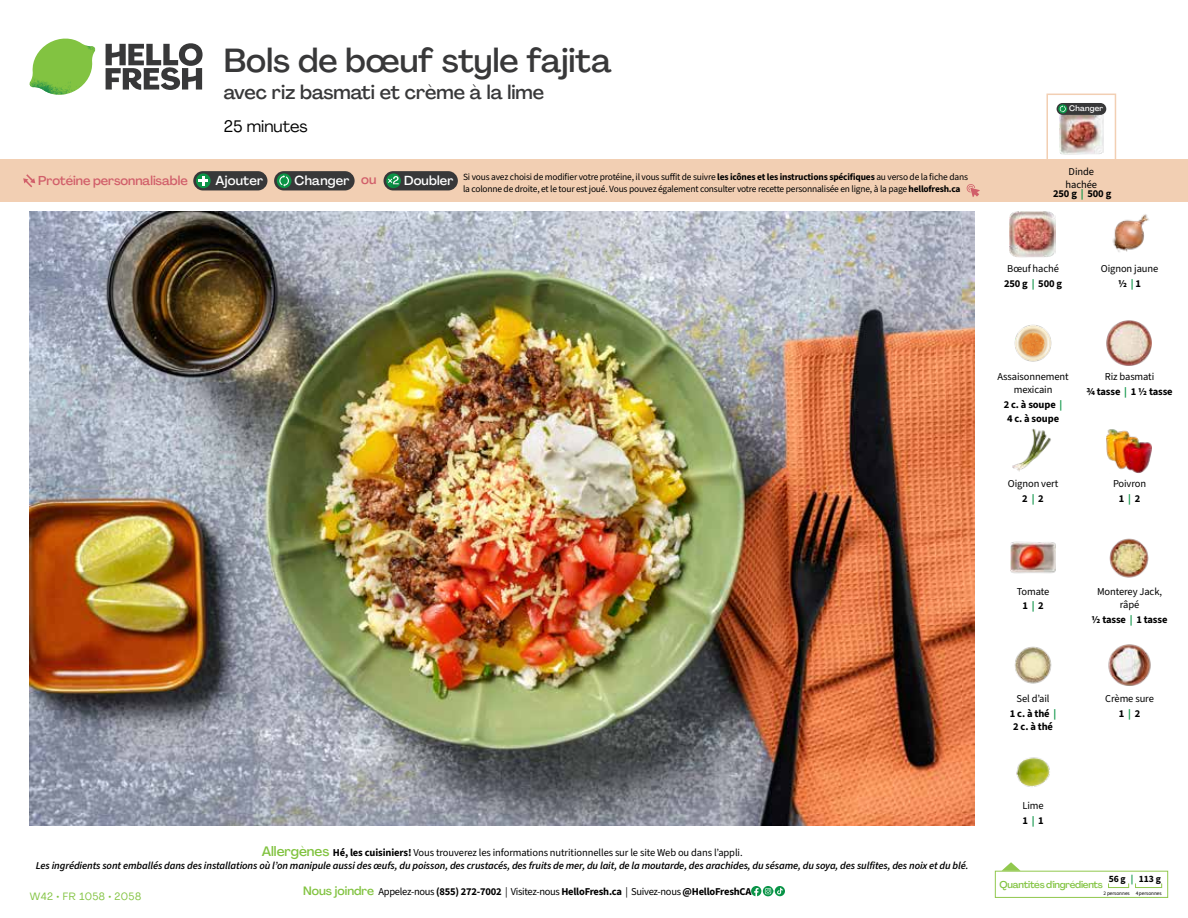
<style>
.page{position:relative;width:1188px;height:918px;background:#fff}
.page>*{position:absolute;margin:0;border:0;box-sizing:border-box;transform-origin:0 0}
.t1{font:500 33px "Agrandir";color:#383839}
.t2{font:500 19.5px "Agrandir";color:#383839}
.t3{font:16.5px "Agrandir";color:#000}
.t4{font:500 12.9px "Agrandir";letter-spacing:.015em;color:#fff}
.t5{font:500 12.75px "Agrandir";letter-spacing:-.005em;color:#d15f6a}
.t6{font:italic 600 10.5px/13.5px "Source Sans 3";letter-spacing:-.01em;color:#000;text-align:center}
.t7{font:700 10.5px/13.5px "Source Sans 3";letter-spacing:-.02em;color:#000;text-align:center}
.t8{font:10.5px/14.9px "Source Sans 3";letter-spacing:-.01em;color:#000;text-align:center}
.t9{font:10.5px "Agrandir";letter-spacing:.05em;color:#82c341}
.t10{font:500 9.75px "Agrandir";letter-spacing:-.025em;color:#82c341}
.t11{font:700 9.6px "Source Sans 3";color:#000}
.t12{font:9.45px/12px "Source Sans 3";letter-spacing:-.02em;color:#000}
.t13{font:500 7.95px "Agrandir";letter-spacing:.02em;color:#fff}
.t14{font:5.25px "Source Sans 3";letter-spacing:-.01em;color:#000}
.s1{color:#d15f6a}
.s2{color:#0b9446}
.s3{font-weight:700}
.s4{font-weight:700;color:#0b9446}
.s5{font-weight:400}
.s6{font-family:"Agrandir";font-weight:500;font-style:normal;font-size:13.5px;color:#82c341}
.s7{font-weight:700;font-style:normal}
.s8{font-weight:400;font-style:normal}
.s9{font-family:"Agrandir";font-weight:500;font-size:12px;color:#82c341}
</style>
<div class="page">
<svg style="left:106px;top:43px;width:97px;height:47px"></svg>
<svg style="left:34px;top:39px;width:59px;height:38px"></svg>
<img style="left:65px;top:39px;width:30px;height:25px">
<img style="left:33px;top:60px;width:56px;height:10px">
<img style="left:29px;top:64px;width:58px;height:31px">
<img style="left:64px;top:70px;width:25px;height:24px">
<img style="left:30px;top:211px;width:945px;height:615px">
<svg style="left:775px;top:886px;width:10px;height:10px"></svg>
<svg style="left:751px;top:886px;width:32px;height:10px"></svg>
<svg style="left:1002px;top:862px;width:19px;height:9px"></svg>
<div style="left:995px;top:871px;width:173px;height:27px;border:1px solid #91c84e"></div>
<div style="left:1108px;top:883px;width:21px;height:5px;border:1px solid #91c84e"></div>
<div style="left:1135px;top:883px;width:27px;height:5px;border:1px solid #91c84e"></div>
<img style="left:1014px;top:324px;width:38px;height:38px">
<img style="left:1106px;top:321px;width:46px;height:45px">
<img style="left:1012px;top:428px;width:39px;height:44px">
<img style="left:1106px;top:429px;width:46px;height:44px">
<img style="left:1011px;top:541px;width:45px;height:33px">
<img style="left:1109px;top:538px;width:40px;height:40px">
<img style="left:1014px;top:646px;width:38px;height:38px">
<img style="left:1016px;top:757px;width:34px;height:30px">
<img style="left:1112px;top:214px;width:37px;height:38px">
<img style="left:1010px;top:212px;width:45px;height:45px">
<img style="left:1108px;top:644px;width:43px;height:42px">
<div style="left:0;top:160px;width:1188px;height:42px;background:#f2cfb3"></div>
<svg style="left:23px;top:174px;width:12px;height:13px"></svg>
<div style="left:384px;top:171px;width:74px;height:19px;background:#383839;border-radius:10px"></div>
<svg style="left:386px;top:173px;width:15px;height:15px"></svg>
<div style="left:389px;top:180px;width:11px;height:11px;background:#000;opacity:.35"></div>
<svg style="left:387px;top:176px;width:12px;height:8px"></svg>
<div style="left:274px;top:171px;width:81px;height:19px;background:#383839;border-radius:10px"></div>
<svg style="left:277px;top:173px;width:15px;height:15px"></svg>
<svg style="left:279px;top:175px;width:10px;height:12px"></svg>
<div style="left:193px;top:171px;width:74px;height:19px;background:#383839;border-radius:10px"></div>
<svg style="left:196px;top:173px;width:15px;height:15px"></svg>
<svg style="left:198px;top:176px;width:10px;height:10px"></svg>
<svg style="left:967px;top:184px;width:13px;height:13px"></svg>
<div style="left:1046px;top:94px;width:70px;height:69px;border:2px solid #f2cfb3"></div>
<img style="left:1060px;top:114px;width:43px;height:41px">
<div style="left:1057px;top:103px;width:49px;height:12px;background:#383839;border-radius:6px"></div>
<svg style="left:1058px;top:104px;width:9px;height:9px"></svg>
<svg style="left:1060px;top:105px;width:6px;height:8px"></svg>
<h1 class="t1" style="left:224px;top:40px;width:389px">Bols de bœuf style fajita</h1>
<h2 class="t2" style="left:224px;top:80px;width:322px">avec riz basmati et crème à la lime</h2>
<h3 class="t3" style="left:224px;top:116px;width:86px">25 minutes</h3>
<p class="t13" style="left:1069px;top:104px;width:35px">Changer</p>
<p class="t5" style="left:38px;top:173px;width:151px">Protéine personnalisable</p>
<p class="t4" style="left:216px;top:172px;width:49px">Ajouter</p>
<p class="t4" style="left:295px;top:172px;width:83px">Changer <span class="s1">ou</span></p>
<p class="t4" style="left:404px;top:172px;width:51px">Doubler</p>
<p class="t8" style="left:1066px;top:164px;width:33px;line-height:13.5px;text-align:left">Dinde hachée</p>
<p class="t7" style="left:1053px;top:187px;width:60px">250 g <span class="s2">|</span> 500 g</p>
<p class="t12" style="left:463px;top:171px;width:506px">Si vous avez choisi de modifier votre protéine, il vous suffit de suivre <span class="s3">les icônes et les instructions spécifiques</span> au verso de la fiche dans la colonne de droite, et le tour est joué. Vous pouvez également consulter votre recette personnalisée en ligne, à la page <span class="s3">hellofresh.ca</span></p>
<p class="t8" style="left:1004px;top:260px;width:60px;line-height:15.6px">Bœuf haché<br><span class="s3">250 g</span> <span class="s4">|</span> <span class="s3">500 g</span></p>
<p class="t8" style="left:1101px;top:260px;width:59px;line-height:15.6px">Oignon jaune <span class="s3">½</span> <span class="s4">|</span> <span class="s3">1</span></p>
<p class="t8" style="left:997px;top:370px;width:73px;line-height:13.5px">Assaisonnement mexicain</p>
<p class="t7" style="left:1004px;top:398px;width:60px">2 c. à soupe <span class="s2">|<br></span>4 c. à soupe</p>
<p class="t7" style="left:1086px;top:369px;width:88px;line-height:14.9px"><span class="s5">Riz basmati<br></span>¾ tasse <span class="s2">|</span> 1 ½ tasse</p>
<p class="t8" style="left:1008px;top:476px;width:52px">Oignon vert<br><span class="s3">2</span> <span class="s4">|</span> <span class="s3">2</span></p>
<p class="t8" style="left:1113px;top:476px;width:35px">Poivron<br><span class="s3">1</span> <span class="s4">|</span> <span class="s3">2</span></p>
<p class="t8" style="left:1017px;top:584px;width:34px">Tomate<br><span class="s3">1</span> <span class="s4">|</span> <span class="s3">2</span></p>
<p class="t8" style="left:1097px;top:584px;width:67px;line-height:13.5px">Monterey Jack, râpé</p>
<p class="t7" style="left:1092px;top:613px;width:77px">½ tasse <span class="s2">|</span> 1 tasse</p>
<p class="t6" style="left:36px;top:845px;width:934px"><span class="s6">Allergènes</span> <span class="s7">Hé, les cuisiniers!</span> <span class="s8">Vous trouverez les informations nutritionnelles sur le site Web ou dans l’appli.<br></span>Les ingrédients sont emballés dans des installations où l’on manipule aussi des œufs, du poisson, des crustacés, des fruits de mer, du lait, de la moutarde, des arachides, du sésame, du soya, des sulfites, des noix et du blé.</p>
<p class="t9" style="left:30px;top:890px;width:113px">W42 • FR 1058 • 2058</p>
<p class="t7" style="left:303px;top:885px;width:450px"><span class="s9">Nous joindre</span> <span class="s5">Appelez-nous</span> (855) 272-7002 <span class="s5">| Visitez-nous</span> HelloFresh.ca <span class="s5">| Suivez-nous</span> @HelloFreshCA</p>
<p class="t8" style="left:1010px;top:691px;width:48px">Sel d’ail<br><span class="s3">1 c. à thé</span> <span class="s4">|</span></p>
<p class="t7" style="left:1013px;top:720px;width:41px">2 c. à thé</p>
<p class="t8" style="left:1022px;top:798px;width:23px;text-align:left">Lime<br><span class="s3">1</span> <span class="s4">|</span> <span class="s3">1</span></p>
<p class="t8" style="left:1105px;top:691px;width:50px">Crème sure<br><span class="s3">1</span> <span class="s4">|</span> <span class="s3">2</span></p>
<p class="t11" style="left:1109px;top:872px;width:54px">56 g <span class="s2">|</span> 113 g</p>
<p class="t14" style="left:1103px;top:890px;width:60px">2 personnes 4 personnes</p>
<p class="t10" style="left:1000px;top:878px;width:105px">Quantités d'ingrédients</p>
</div>
